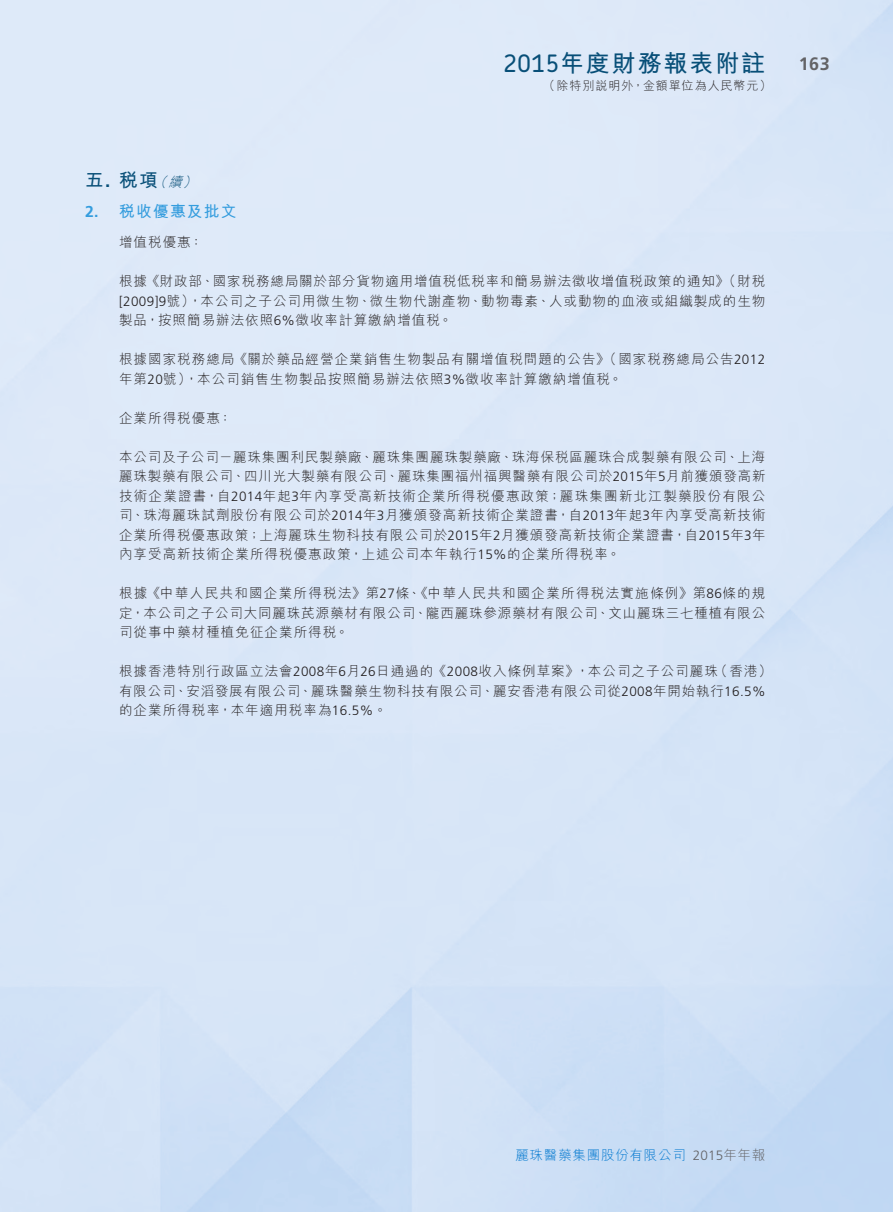
<style>
.page{position:relative;width:893px;height:1212px;background:#fff}
.page>*{position:absolute;margin:0;border:0;box-sizing:border-box;transform-origin:0 0}
.t1{font:700 24px "M Hei HK";letter-spacing:.08em;color:#084f78}
.Heading_1{font:700 18.75px "M Hei HK";color:#084f78}
.t2{font:700 18px "Frutiger LT Std";color:#636366}
.Heading_2{font:700 15.75px "M Hei HK";letter-spacing:.08em;color:#359dde}
.Body_Text{font:300 13.5px/19.5px "M Hei HK";letter-spacing:.08em;color:#231f20;text-align:justify}
.t3{font:300 13.5px "M Hei HK";letter-spacing:.06em;color:#0077cf}
.t4{font:300 12px "M Hei HK";letter-spacing:.08em;color:#231f20}
.s1{font-family:"Chevin";font-weight:500}
.s2{font-family:"Frutiger LT Std"}
.s3{font-weight:300;font-style:italic;font-size:13.5px}
.s4{font-family:"Frutiger LT Std";color:#636366}
.s5{color:#636366}
</style>
<div class="page">
<h1 class="t1" style="left:503px;top:45px;width:263px"><span class="s1">2015</span>年度財務報表附註</h1>
<p class="t4" style="left:543px;top:79px;width:230px">（除特別說明外，金額單位為人民幣元）</p>
<p class="Heading_1" style="left:85px;top:166px;width:116px">五 <span class="s2">.</span> 稅項<span class="s3">（續）</span></p>
<p class="Heading_2" style="left:85px;top:200px;width:153px"><span class="s2">2.</span> 稅收優惠及批文</p>
<p class="Body_Text" style="left:119px;top:232px;width:85px">增值稅優惠：</p>
<p class="Body_Text" style="left:119px;top:271px;width:648px">根據《財政部、國家稅務總局關於部分貨物適用增值稅低稅率和簡易辦法徵收增值稅政策的通知》（財稅<span class="s2">[2009]9</span>號），本公司之子公司用微生物、微生物代謝產物、動物毒素、人或動物的血液或組織製成的生物製品，按照簡易辦法依照<span class="s2">6%</span>徵收率計算繳納增值稅。</p>
<p class="Body_Text" style="left:119px;top:349px;width:648px">根據國家稅務總局《關於藥品經營企業銷售生物製品有關增值稅問題的公告》（國家稅務總局公告<span class="s2">2012</span>年第<span class="s2">20</span>號），本公司銷售生物製品按照簡易辦法依照<span class="s2">3%</span>徵收率計算繳納增值稅。</p>
<p class="Body_Text" style="left:119px;top:408px;width:115px">企業所得稅優惠：</p>
<p class="Body_Text" style="left:119px;top:447px;width:648px">本公司及子公司－麗珠集團利民製藥廠、麗珠集團麗珠製藥廠、珠海保稅區麗珠合成製藥有限公司、上海麗珠製藥有限公司、四川光大製藥有限公司、麗珠集團福州福興醫藥有限公司於<span class="s2">2015</span>年<span class="s2">5</span>月前獲頒發高新技術企業證書，自<span class="s2">2014</span>年起<span class="s2">3</span>年內享受高新技術企業所得稅優惠政策；麗珠集團新北江製藥股份有限公司、珠海麗珠試劑股份有限公司於<span class="s2">2014</span>年<span class="s2">3</span>月獲頒發高新技術企業證書，自<span class="s2">2013</span>年起<span class="s2">3</span>年內享受高新技術企業所得稅優惠政策；上海麗珠生物科技有限公司於<span class="s2">2015</span>年<span class="s2">2</span>月獲頒發高新技術企業證書，自<span class="s2">2015</span>年<span class="s2">3</span>年內享受高新技術企業所得稅優惠政策，上述公司本年執行<span class="s2">15%</span>的企業所得稅率。</p>
<p class="Body_Text" style="left:119px;top:583px;width:648px">根據《中華人民共和國企業所得稅法》第<span class="s2">27</span>條、《中華人民共和國企業所得稅法實施條例》第<span class="s2">86</span>條的規定，本公司之子公司大同麗珠芪源藥材有限公司、隴西麗珠參源藥材有限公司、文山麗珠三七種植有限公司從事中藥材種植免征企業所得稅。</p>
<p class="Body_Text" style="left:119px;top:661px;width:654px;text-align:left">根據香港特別行政區立法會<span class="s2">2008</span>年<span class="s2">6</span>月<span class="s2">26</span>日通過的《<span class="s2">2008</span>收入條例草案》，本公司之子公司麗珠（香港）有限公司、安滔發展有限公司、麗珠醫藥生物科技有限公司、麗安香港有限公司從<span class="s2">2008</span>年開始執行<span class="s2">16.5%</span>的企業所得稅率，本年適用稅率為<span class="s2">16.5%</span>。</p>
<h3 class="t2" style="left:799px;top:53px;width:33px">163</h3>
<p class="t3" style="left:515px;top:1148px;width:252px">麗珠醫藥集團股份有限公司 <span class="s4">2015</span><span class="s5">年年報</span></p>
</div>
